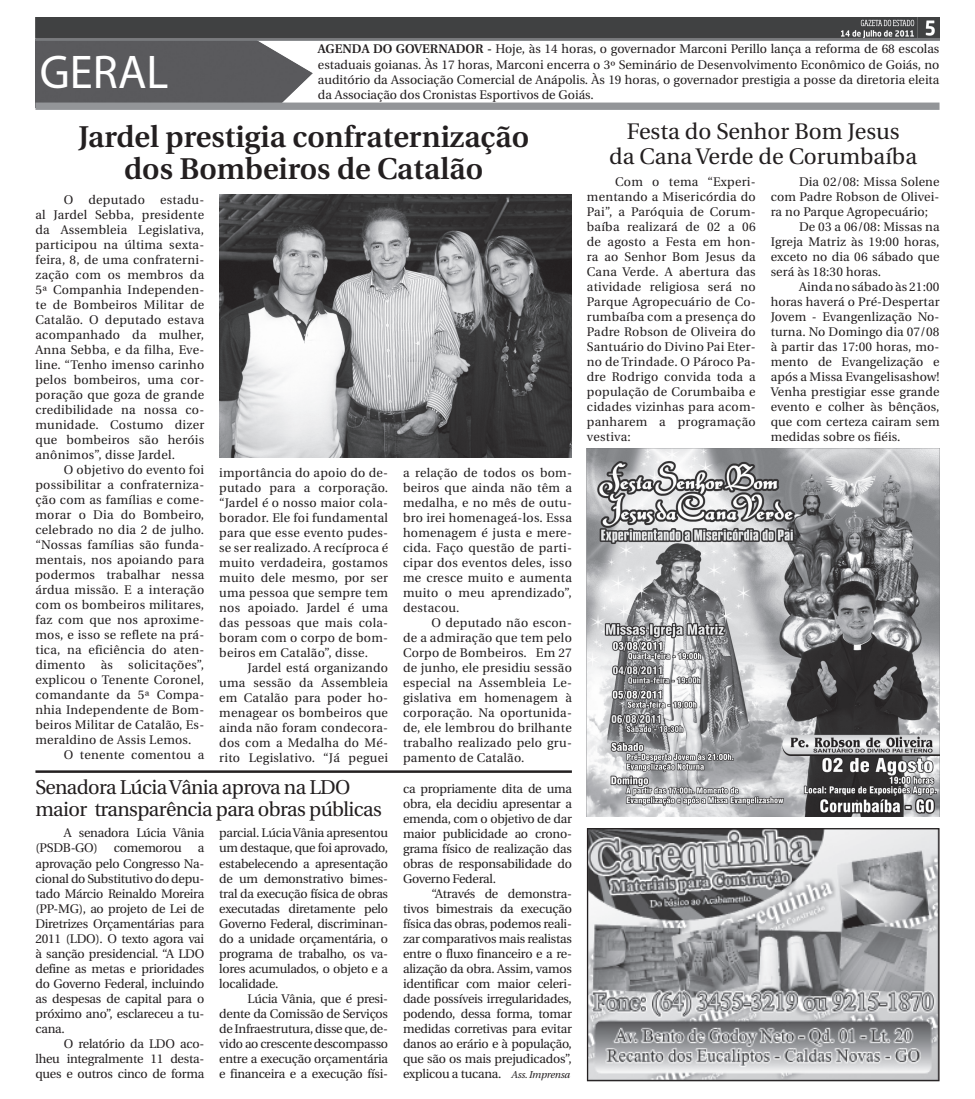
<style>
.page{position:relative;width:975px;height:1099px;background:#fff}
.page>*{position:absolute;margin:0;border:0;box-sizing:border-box;transform-origin:0 0}
.t1{font:47.5px "Myriad Pro";color:#fff}
.Corpo_de_Texto{font:600 30px "Utopia";color:#231f20}
.Corpo_de_Texto-2{font:22.5px "Utopia";color:#231f20}
.Corpo_de_Texto-3{font:20px "Utopia";letter-spacing:-.03em;color:#231f20}
.Corpo_de_Texto-4{font:12.5px/15px "Utopia";letter-spacing:.01em;color:#231f20;text-align:justify}
.Corpo_de_Texto-5{font:12.5px/15px "Utopia";letter-spacing:-.02em;color:#231f20}
.s1{font-weight:600}
.s2{font-style:italic;font-size:10px}
</style>
<div class="page">
<img style="left:35px;top:40px;width:277px;height:62px">
<div style="left:35px;top:102px;width:904px;height:8px;background:#939598"></div>
<img style="left:35px;top:18px;width:904px;height:22px">
<img style="left:589px;top:830px;width:348px;height:249px">
<div style="left:587px;top:828px;width:352px;height:253px;border:1px solid #231f20"></div>
<img style="left:219px;top:194px;width:353px;height:264px">
<img style="left:587px;top:448px;width:352px;height:368px">
<hr style="left:35px;top:770px;width:537px;height:2px;background:#231f20">
<p class="t1" style="left:40px;top:42px;width:130px">GERAL</p>
<p class="Corpo_de_Texto-4" style="left:318px;top:42px;width:623px"><span class="s1">AGENDA DO GOVERNADOR -</span> Hoje, às 14 horas, o governador Marconi Perillo lança a reforma de 68 escolas estaduais goianas. Às 17 horas, Marconi encerra o 3º Seminário de Desenvolvimento Econômico de Goiás, no auditório da Associação Comercial de Anápolis. Às 19 horas, o governador prestigia a posse da diretoria eleita da Associação dos Cronistas Esportivos de Goiás.</p>
<p class="Corpo_de_Texto" style="left:78px;top:120px;width:452px">Jardel prestigia confraternização</p>
<p class="Corpo_de_Texto" style="left:124px;top:152px;width:360px">dos Bombeiros de Catalão</p>
<p class="Corpo_de_Texto-4" style="left:35px;top:192px;width:170px;text-indent:28px">O deputado estadu&shy;al Jardel Sebba, presidente da Assembleia Legislativa, participou na última sexta&shy;feira, 8, de uma confraterni&shy;zação com os membros da 5ª Companhia Independen&shy;te de Bombeiros Militar de Catalão. O deputado estava acompanhado da mulher, Anna Sebba, e da filha, Eve&shy;line. “Tenho imenso carinho pelos bombeiros, uma cor&shy;poração que goza de grande credibilidade na nossa co&shy;munidade. Costumo dizer que bombeiros são heróis anônimos”, disse Jardel.</p>
<p class="Corpo_de_Texto-4" style="left:35px;top:462px;width:170px;text-indent:28px">O objetivo do evento foi possibilitar a confraterniza&shy;ção com as famílias e come&shy;morar o Dia do Bombeiro, celebrado no dia 2 de julho. “Nossas famílias são funda&shy;mentais, nos apoiando para podermos trabalhar nessa árdua missão. E a interação com os bombeiros militares, faz com que nos aproxime&shy;mos, e isso se reflete na prá&shy;tica, na eficiência do aten&shy;dimento às solicitações”, explicou o Tenente Coronel, comandante da 5ª Compa&shy;nhia Independente de Bom&shy;beiros Militar de Catalão, Es&shy;meraldino de Assis Lemos.</p>
<p class="Corpo_de_Texto-4" style="left:64px;top:747px;width:142px">O tenente comentou a</p>
<p class="Corpo_de_Texto-2" style="left:626px;top:119px;width:274px">Festa do Senhor Bom Jesus</p>
<p class="Corpo_de_Texto-2" style="left:609px;top:144px;width:309px">da Cana Verde de Corumbaíba</p>
<p class="Corpo_de_Texto-4" style="left:587px;top:174px;width:170px;text-indent:28px">Com o tema “Experi&shy;mentando a Misericórdia do Pai”, a Paróquia de Corum&shy;baíba realizará de 02 a 06 de agosto a Festa em hon&shy;ra ao Senhor Bom Jesus da Cana Verde. A abertura das atividade religiosa será no Parque Agropecuário de Co&shy;rumbaíba com a presença do Padre Robson de Oliveira do Santuário do Divino Pai Eter&shy;no de Trindade. O Pároco Pa&shy;dre Rodrigo convida toda a população de Corumbaiba e cidades vizinhas para acom&shy;panharem a programação vestiva:</p>
<p class="Corpo_de_Texto-4" style="left:799px;top:174px;width:142px">Dia 02/08: Missa Solene</p>
<p class="Corpo_de_Texto-4" style="left:770px;top:189px;width:170px">com Padre Robson de Olivei-</p>
<p class="Corpo_de_Texto-4" style="left:770px;top:204px;width:159px">ra no Parque Agropecuário;</p>
<p class="Corpo_de_Texto-4" style="left:799px;top:219px;width:142px">De 03 a 06/08: Missas na</p>
<p class="Corpo_de_Texto-4" style="left:770px;top:234px;width:170px">Igreja Matriz às 19:00 horas,</p>
<p class="Corpo_de_Texto-4" style="left:770px;top:249px;width:170px">exceto no dia 06 sábado que</p>
<p class="Corpo_de_Texto-4" style="left:770px;top:264px;width:112px">será às 18:30 horas.</p>
<p class="Corpo_de_Texto-4" style="left:799px;top:279px;width:142px">Ainda no sábado às 21:00</p>
<p class="Corpo_de_Texto-4" style="left:770px;top:294px;width:170px">horas haverá o Pré-Despertar</p>
<p class="Corpo_de_Texto-4" style="left:770px;top:309px;width:170px">Jovem - Evangenlização No-</p>
<p class="Corpo_de_Texto-4" style="left:770px;top:324px;width:170px">turna. No Domingo dia 07/08</p>
<p class="Corpo_de_Texto-4" style="left:770px;top:339px;width:170px">à partir das 17:00 horas, mo-</p>
<p class="Corpo_de_Texto-4" style="left:770px;top:354px;width:170px">mento de Evangelização e</p>
<p class="Corpo_de_Texto-4" style="left:770px;top:369px;width:170px">após a Missa Evangelisashow!</p>
<p class="Corpo_de_Texto-4" style="left:770px;top:384px;width:170px">Venha prestigiar esse grande</p>
<p class="Corpo_de_Texto-4" style="left:770px;top:399px;width:170px">evento e colher às bênçãos,</p>
<p class="Corpo_de_Texto-4" style="left:770px;top:414px;width:170px">que com certeza cairam sem</p>
<p class="Corpo_de_Texto-4" style="left:770px;top:429px;width:131px">medidas sobre os fiéis.</p>
<p class="Corpo_de_Texto-4" style="left:219px;top:465px;width:170px">importância do apoio do de&shy;putado para a corporação. “Jardel é o nosso maior cola&shy;borador. Ele foi fundamental para que esse evento pudes&shy;se ser realizado. A recíproca é muito verdadeira, gostamos muito dele mesmo, por ser uma pessoa que sempre tem nos apoiado. Jardel é uma das pessoas que mais cola&shy;boram com o corpo de bom&shy;beiros em Catalão”, disse.</p>
<p class="Corpo_de_Texto-4" style="left:219px;top:660px;width:170px;text-indent:28px">Jardel está organizando uma sessão da Assembleia em Catalão para poder ho&shy;menagear os bombeiros que ainda não foram condecora&shy;dos com a Medalha do Mé&shy;rito Legislativo. “Já peguei</p>
<p class="Corpo_de_Texto-4" style="left:403px;top:465px;width:170px">a relação de todos os bom&shy;beiros que ainda não têm a medalha, e no mês de outu&shy;bro irei homenageá-los. Essa homenagem é justa e mere&shy;cida. Faço questão de parti&shy;cipar dos eventos deles, isso me cresce muito e aumenta muito o meu aprendizado”, destacou.</p>
<p class="Corpo_de_Texto-4" style="left:403px;top:615px;width:170px;text-indent:28px">O deputado não escon&shy;de a admiração que tem pelo Corpo de Bombeiros. Em 27 de junho, ele presidiu sessão especial na Assembleia Le&shy;gislativa em homenagem à corporação. Na oportunida&shy;de, ele lembrou do brilhante trabalho realizado pelo gru&shy;pamento de Catalão.</p>
<p class="Corpo_de_Texto-3" style="left:35px;top:776px;width:316px">Senadora Lúcia Vânia aprova na LDO</p>
<p class="Corpo_de_Texto-3" style="left:35px;top:798px;width:348px">maior transparência para obras públicas</p>
<p class="Corpo_de_Texto-5" style="left:35px;top:826px;width:170px;text-indent:28px">A senadora Lúcia Vânia (PSDB-GO)</p>
<p class="Corpo_de_Texto-4" style="left:219px;top:826px;width:170px">parcial. Lúcia Vânia apresentou um destaque, que foi aprovado, estabelecendo a apresentação de um demonstrativo bimes&shy;tral da execução física de obras executadas diretamente pelo Governo Federal, discriminan&shy;do a unidade orçamentária, o programa de trabalho, os va&shy;lores acumulados, o objeto e a localidade.</p>
<p class="Corpo_de_Texto-4" style="left:219px;top:991px;width:170px;text-indent:28px">Lúcia Vânia, que é presi&shy;dente da Comissão de Serviços de Infraestrutura, disse que, de&shy;vido ao crescente descompasso entre a execução orçamentária e financeira e a execução físi-</p>
<p class="Corpo_de_Texto-4" style="left:35px;top:841px;width:170px;text-indent:162px">a aprovação pelo Congresso Na&shy;cional do Substitutivo do depu&shy;tado Márcio Reinaldo Moreira (PP-MG), ao projeto de Lei de Diretrizes Orçamentárias para 2011 (LDO). O texto agora vai à sanção presidencial. “A LDO define as metas e prioridades do Governo Federal, incluindo as despesas de capital para o próximo ano”, esclareceu a tu&shy;cana.</p>
<p class="Corpo_de_Texto-4" style="left:35px;top:1036px;width:170px;text-indent:28px">O relatório da LDO aco&shy;lheu integralmente 11 desta&shy;ques e outros cinco de forma</p>
<p class="Corpo_de_Texto-5" style="left:114px;top:841px;width:69px">comemorou</p>
<p class="Corpo_de_Texto-4" style="left:403px;top:781px;width:170px">ca propriamente dita de uma obra, ela decidiu apresentar a emenda, com o objetivo de dar maior publicidade ao crono&shy;grama físico de realização das obras de responsabilidade do Governo Federal.</p>
<p class="Corpo_de_Texto-4" style="left:403px;top:886px;width:170px;text-indent:28px">“Através de demonstra&shy;tivos bimestrais da execução física das obras, podemos reali&shy;zar comparativos mais realistas entre o fluxo financeiro e a re&shy;alização da obra. Assim, vamos identificar com maior celeri&shy;dade possíveis irregularidades, podendo, dessa forma, tomar medidas corretivas para evitar danos ao erário e à população, que são os mais prejudicados”, explicou a tucana. <span class="s2">Ass. Imprensa</span></p>
</div>
